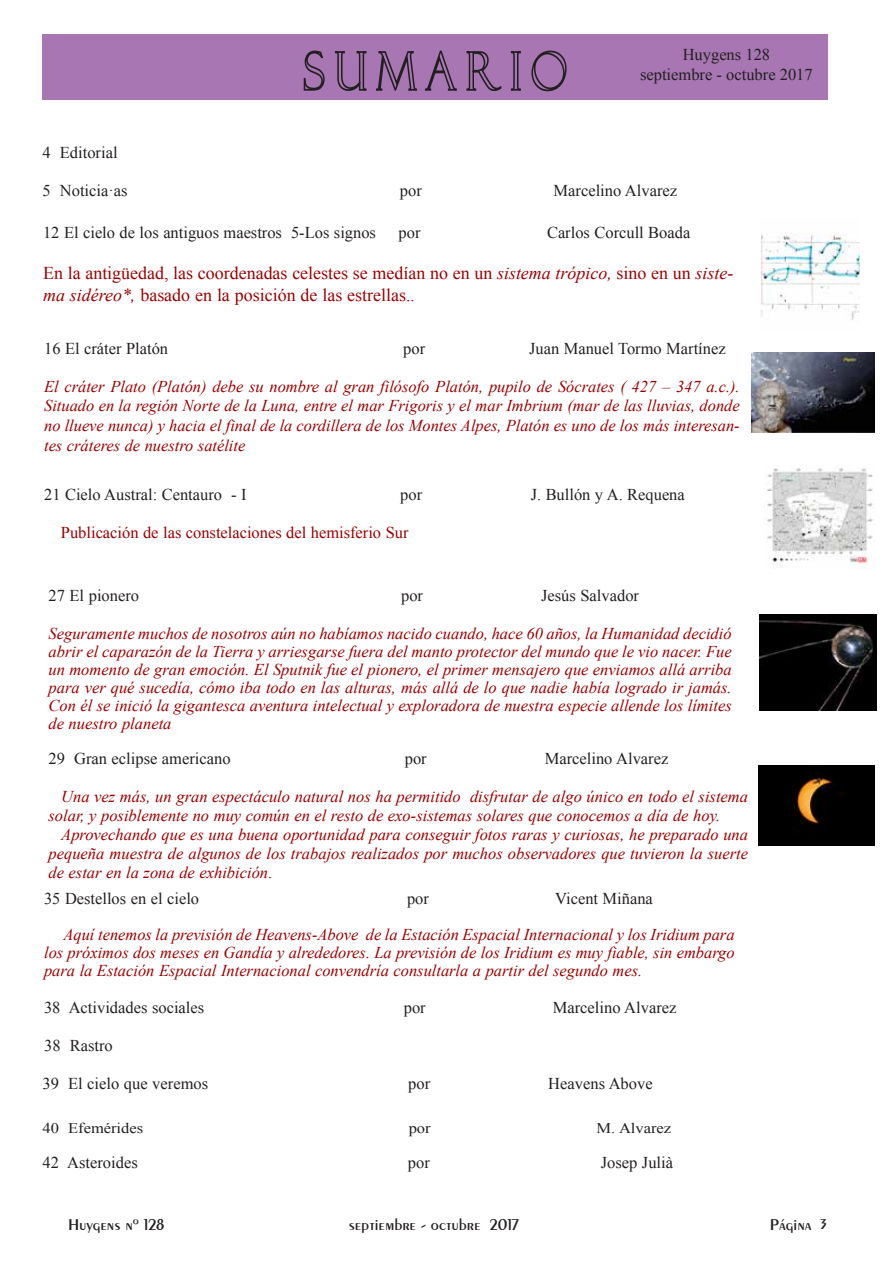
<style>
.page{position:relative;width:893px;height:1263px;background:#fff}
.page>*{position:absolute;margin:0;border:0;box-sizing:border-box;transform-origin:0 0}
.t1{font:18px/21.6px "Times New Roman";color:#9b0000}
.t2{font:italic 16.5px/18px "Times New Roman";color:#9b0000;text-align:justify}
.t3{font:16.5px/19.8px "Times New Roman";color:#231f20;text-align:center}
.t4{font:16.5px "Times New Roman";color:#9b0000}
.t5{font:600 16.5px "Exotic 350 BT";color:#231f20}
.t6{font:14.7px "Times New Roman";color:#231f20;scale:1.12 1}
.s1{font-style:italic}
.s2{font-size:16.5px}
.s3{font-style:normal}
.s4{font-size:15px}
</style>
<div class="page">
<div style="left:43px;top:34px;width:785px;height:66px;background:#a776b3"></div>
<svg style="left:303px;top:50px;width:22px;height:41px"></svg>
<svg style="left:335px;top:51px;width:32px;height:40px"></svg>
<svg style="left:376px;top:51px;width:42px;height:40px"></svg>
<svg style="left:424px;top:50px;width:33px;height:41px"></svg>
<svg style="left:466px;top:51px;width:36px;height:40px"></svg>
<svg style="left:510px;top:51px;width:11px;height:40px"></svg>
<svg style="left:531px;top:50px;width:36px;height:42px"></svg>
<img style="left:764px;top:468px;width:109px;height:101px">
<img style="left:759px;top:614px;width:117px;height:96px">
<img style="left:751px;top:353px;width:124px;height:79px">
<img style="left:761px;top:233px;width:99px;height:87px">
<img style="left:759px;top:765px;width:116px;height:80px">
<p class="t3" style="left:640px;top:45px;width:174px">Huygens 128<br>septiembre - octubre 2017</p>
<p class="t3" style="left:43px;top:142px;width:77px">4 Editorial</p>
<p class="t3" style="left:43px;top:181px;width:87px">5 Noticia·as</p>
<p class="t3" style="left:400px;top:181px;width:23px">por</p>
<p class="t3" style="left:553px;top:181px;width:125px">Marcelino Alvarez</p>
<p class="t3" style="left:43px;top:222px;width:334px">12 El cielo de los antiguos maestros 5-Los signos</p>
<p class="t3" style="left:399px;top:222px;width:23px">por</p>
<p class="t3" style="left:547px;top:222px;width:145px">Carlos Corcull Boada</p>
<p class="t1" style="left:43px;top:262px;width:692px">En la antigüedad, las coordenadas celestes se medían no en un <span class="s1">sistema trópico,</span> sino en un <span class="s1">siste&shy;ma sidéreo*,</span> basado en la posición de las estrellas.<span class="s2">.</span></p>
<p class="t3" style="left:44px;top:338px;width:126px">16 El cráter Platón</p>
<p class="t3" style="left:403px;top:338px;width:23px">por</p>
<p class="t3" style="left:529px;top:338px;width:198px">Juan Manuel Tormo Martínez</p>
<p class="t2" style="left:44px;top:376px;width:697px;line-height:19.8px">El cráter Plato (Platón) debe su nombre al gran filósofo Platón, pupilo de Sócrates ( 427 – 347 a.c.).<br>Situado en la región Norte de la Luna, entre el mar Frigoris y el mar Imbrium (mar de las lluvias, donde no llueve nunca) y hacia el final de la cordillera de los Montes Alpes, Platón es uno de los más interesan&shy;tes cráteres de nuestro satélite</p>
<p class="t3" style="left:44px;top:485px;width:204px">21 Cielo Austral: Centauro - I</p>
<p class="t3" style="left:400px;top:485px;width:23px">por</p>
<p class="t3" style="left:531px;top:485px;width:156px">J. Bullón y A. Requena</p>
<p class="t4" style="left:61px;top:522px;width:349px">Publicación de las constelaciones del hemisferio Sur</p>
<p class="t3" style="left:49px;top:585px;width:92px">27 El pionero</p>
<p class="t3" style="left:401px;top:585px;width:23px">por</p>
<p class="t3" style="left:541px;top:585px;width:100px">Jesús Salvador</p>
<p class="t2" style="left:49px;top:624px;width:685px">Seguramente muchos de nosotros aún no habíamos nacido cuando, hace 60 años, la Humanidad decidió abrir el caparazón de la Tierra y arriesgarse fuera del manto protector del mundo que le vio nacer. Fue un momento de gran emoción. El Sputnik fue el pionero, el primer mensajero que enviamos allá arriba para ver qué sucedía, cómo iba todo en las alturas, más allá de lo que nadie había logrado ir jamás.<br>Con él se inició la gigantesca aventura intelectual y exploradora de nuestra especie allende los límites de nuestro planeta</p>
<p class="t3" style="left:49px;top:748px;width:184px">29 Gran eclipse americano</p>
<p class="t3" style="left:405px;top:748px;width:23px">por</p>
<p class="t3" style="left:545px;top:748px;width:125px">Marcelino Alvarez</p>
<p class="t2" style="left:49px;top:787px;width:701px;line-height:19px;text-indent:13px">Una vez más, un gran espectáculo natural nos ha permitido disfrutar de algo único en todo el sistema solar, y posiblemente no muy común en el resto de exo-sistemas solares que conocemos a día de hoy.</p>
<p class="t2" style="left:49px;top:825px;width:701px;line-height:19px;text-indent:13px">Aprovechando que es una buena oportunidad para conseguir fotos raras y curiosas, he preparado una pequeña muestra de algunos de los trabajos realizados por muchos observadores que tuvieron la suerte de estar en la zona de exhibición<span class="s3">.</span></p>
<p class="t3" style="left:44px;top:888px;width:157px">35 Destellos en el cielo</p>
<p class="t3" style="left:407px;top:888px;width:23px">por</p>
<p class="t3" style="left:555px;top:888px;width:99px">Vicent Miñana</p>
<p class="t2" style="left:44px;top:925px;width:692px;text-indent:19px">Aquí tenemos la previsión de Heavens-Above de la Estación Espacial Internacional y los Iridium para los próximos dos meses en Gandía y alrededores. La previsión de los Iridium es muy fiable, sin embargo para la Estación Espacial Internacional convendría consultarla a partir del segundo mes.</p>
<p class="t3" style="left:44px;top:997px;width:162px">38 Actividades sociales</p>
<p class="t3" style="left:404px;top:997px;width:23px">por</p>
<p class="t3" style="left:553px;top:997px;width:125px">Marcelino Alvarez</p>
<p class="t3" style="left:44px;top:1035px;width:70px">38 Rastro</p>
<p class="t3" style="left:43px;top:1074px;width:167px">39 El cielo que veremos</p>
<p class="t3" style="left:408px;top:1074px;width:23px">por</p>
<p class="t3" style="left:548px;top:1074px;width:106px">Heavens Above</p>
<p class="t6" style="left:43px;top:1118px;width:91px">40 Efemérides</p>
<p class="t6" style="left:409px;top:1118px;width:21px">por</p>
<p class="t6" style="left:597px;top:1118px;width:68px">M. Alvarez</p>
<p class="t3" style="left:43px;top:1152px;width:97px">42 Asteroides</p>
<p class="t3" style="left:408px;top:1152px;width:23px">por</p>
<p class="t3" style="left:601px;top:1152px;width:74px">Josep Julià</p>
<p class="t5" style="left:68px;top:1215px;width:97px">Huygens nº 128</p>
<p class="t5" style="left:349px;top:1215px;width:172px">septiembre - octubre 2017</p>
<p class="t5" style="left:770px;top:1215px;width:58px">Página <span class="s4">3</span></p>
</div>
